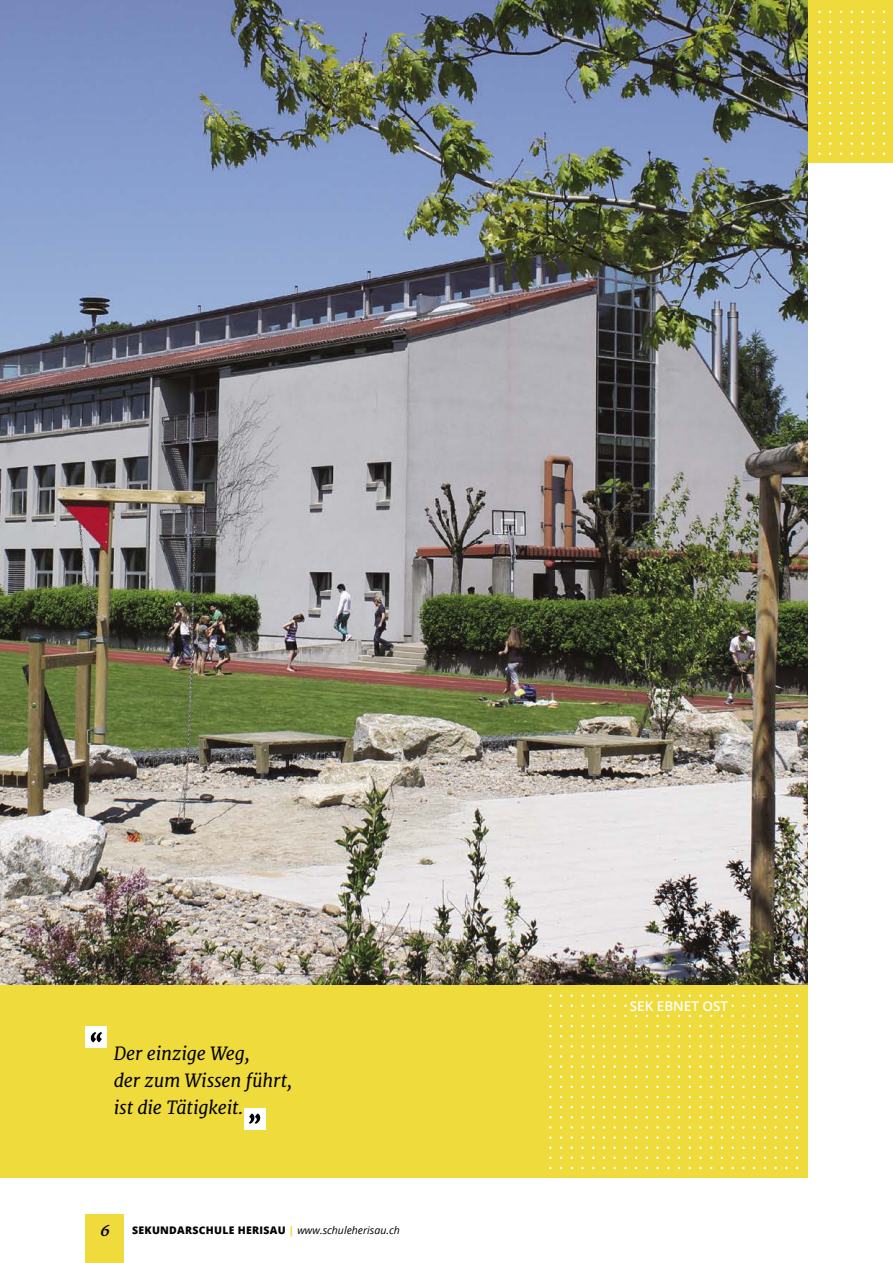
<style>
.page{position:relative;width:893px;height:1263px;background:#fff}
.page>*{position:absolute;margin:0;border:0;box-sizing:border-box;transform-origin:0 0}
.t1{font:italic 18px "Merriweather";letter-spacing:-.015em;color:#000}
.t2{font:italic 700 15px "Merriweather";color:#000}
.t3{font:600 13.5px "Open Sans";color:#fff}
.t4{font:800 10.5px "Open Sans";letter-spacing:.025em;color:#000}
.s1{color:#f0db3d}
.s2{font-weight:400;font-style:italic}
</style>
<div class="page">
<div style="left:720px;top:0;width:173px;height:162px;background:#f0db3d"></div>
<img style="left:0;top:0;width:808px;height:985px">
<div style="left:0;top:985px;width:808px;height:193px;background:#f0db3d"></div>
<div style="left:85px;top:1026px;width:21px;height:22px;background:#fff"></div>
<svg style="left:91px;top:1032px;width:11px;height:10px"></svg>
<div style="left:244px;top:1108px;width:22px;height:21px;background:#fff"></div>
<svg style="left:249px;top:1113px;width:11px;height:11px"></svg>
<div style="left:85px;top:1214px;width:38px;height:49px;background:#f0db3d"></div>
<p class="t1" style="left:114px;top:1042px;width:138px">Der einzige Weg,</p>
<p class="t1" style="left:114px;top:1069px;width:181px">der zum Wissen führt,</p>
<p class="t1" style="left:114px;top:1096px;width:131px">ist die Tätigkeit.</p>
<p class="t2" style="left:99px;top:1222px;width:15px">6</p>
<p class="t4" style="left:132px;top:1222px;width:269px">SEKUNDARSCHULE HERISAU <span class="s1">|</span> <span class="s2">www.schuleherisau.ch</span></p>
<p class="t3" style="left:630px;top:997px;width:100px">SEK EBNET OST</p>
</div>
